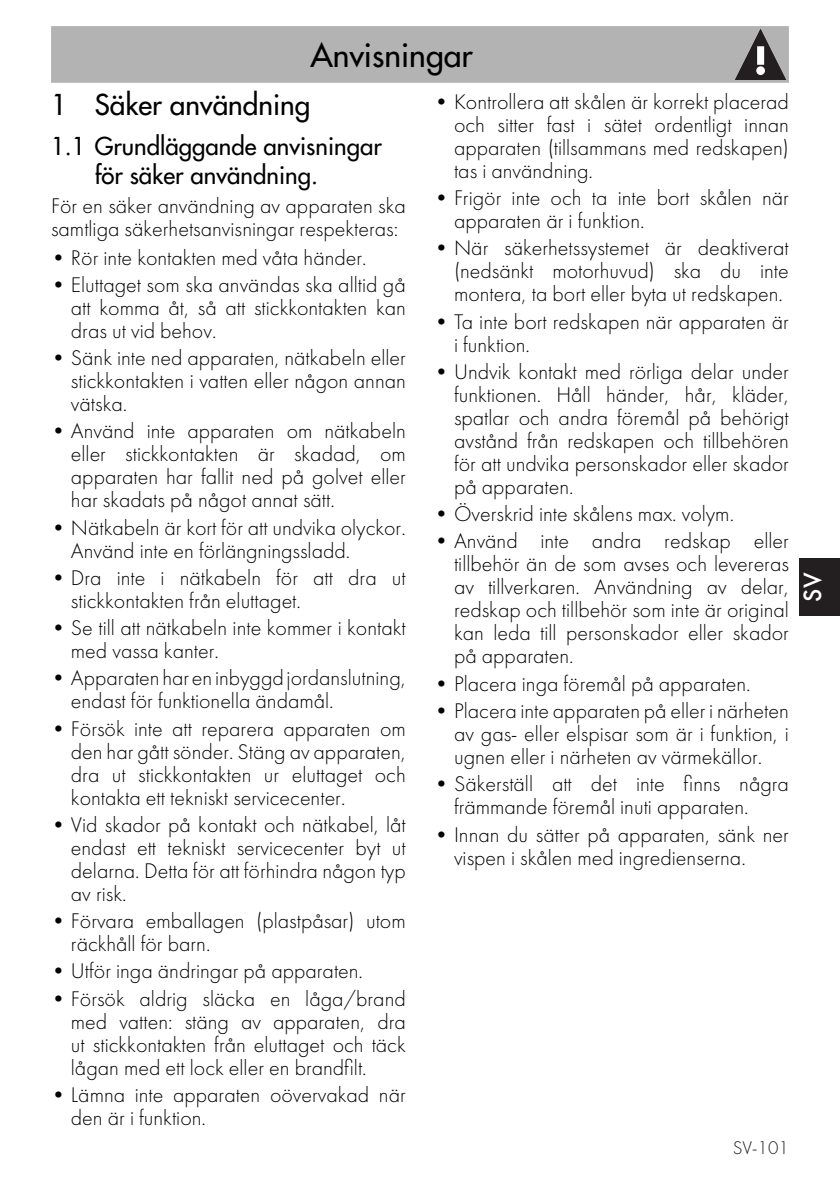
<style>
.page{position:relative;width:840px;height:1191px;background:#fff}
.page>*{position:absolute;margin:0;border:0;box-sizing:border-box;transform-origin:0 0}
.t1{font:32px "Futura";color:#000}
.t2{font:28px "Futura";color:#000}
.t3{font:500 26px "Futura";color:#fff}
.t4{font:24px/28.8px "Futura";color:#000}
.t5{font:300 22px/23px "Futura";color:#000}
.t6{font:300 19px "Futura";color:#231f20}
</style>
<div class="page">
<div style="left:799px;top:558px;width:40px;height:58px;background:#231f20"></div>
<div style="left:51px;top:26px;width:737px;height:57px;background:#b3b3b3"></div>
<svg style="left:734px;top:29px;width:51px;height:51px;background:#797778"></svg>
<h1 class="t1" style="left:310px;top:34px;width:164px">Anvisningar</h1>
<p class="t2" style="left:51px;top:87px;width:261px">1 Säker användning</p>
<p class="t4" style="left:95px;top:132px;width:288px;text-indent:-44px">1.1 Grundläggande anvisningar för säker användning.</p>
<p class="t5" style="left:51px;top:194px;width:356px">För en säker användning av apparaten ska samtliga säkerhetsanvisningar respekteras:</p>
<p class="t5" style="left:51px;top:246px;width:317px">• Rör inte kontakten med våta händer.</p>
<p class="t5" style="left:71px;top:273px;width:336px;text-align:justify;text-indent:-20px">• Eluttaget som ska användas ska alltid gå att komma åt, så att stickkontakten kan dras ut vid behov.</p>
<p class="t5" style="left:71px;top:346px;width:336px;text-align:justify;text-indent:-20px">• Sänk inte ned apparaten, nätkabeln eller stickkontakten i vatten eller någon annan vätska.</p>
<p class="t5" style="left:71px;top:419px;width:336px;text-align:justify;text-indent:-20px">• Använd inte apparaten om nätkabeln eller stickkontakten är skadad, om apparaten har fallit ned på golvet eller har skadats på något annat sätt.</p>
<p class="t5" style="left:71px;top:516px;width:336px;text-indent:-20px">• Nätkabeln är kort för att undvika olyckor.<br>Använd inte en förlängningssladd.</p>
<p class="t5" style="left:71px;top:566px;width:336px;text-indent:-20px">• Dra inte i nätkabeln för att dra ut stickkontakten från eluttaget.</p>
<p class="t5" style="left:71px;top:616px;width:336px;text-indent:-20px">• Se till att nätkabeln inte kommer i kontakt med vassa kanter.</p>
<p class="t5" style="left:71px;top:666px;width:336px;text-indent:-20px">• Apparaten har en inbyggd jordanslutning, endast för funktionella ändamål.</p>
<p class="t5" style="left:71px;top:717px;width:336px;text-align:justify;text-indent:-20px">• Försök inte att reparera apparaten om den har gått sönder. Stäng av apparaten, dra ut stickkontakten ur eluttaget och kontakta ett tekniskt servicecenter.</p>
<p class="t5" style="left:71px;top:813px;width:336px;text-align:justify;text-indent:-20px">• Vid skador på kontakt och nätkabel, låt endast ett tekniskt servicecenter byt ut delarna. Detta för att förhindra någon typ av risk.</p>
<p class="t5" style="left:71px;top:909px;width:336px;text-indent:-20px">• Förvara emballagen (plastpåsar) utom räckhåll för barn.</p>
<p class="t5" style="left:51px;top:959px;width:313px">• Utför inga ändringar på apparaten.</p>
<p class="t5" style="left:71px;top:987px;width:336px;text-align:justify;text-indent:-20px">• Försök aldrig släcka en låga/brand med vatten: stäng av apparaten, dra ut stickkontakten från eluttaget och täck lågan med ett lock eller en brandfilt.</p>
<p class="t5" style="left:71px;top:1083px;width:336px;text-indent:-20px">• Lämna inte apparaten oövervakad när den är i funktion.</p>
<p class="t5" style="left:454px;top:90px;width:336px;text-align:justify;text-indent:-20px">• Kontrollera att skålen är korrekt placerad och sitter fast i sätet ordentligt innan apparaten (tillsammans med redskapen) tas i användning.</p>
<p class="t5" style="left:454px;top:186px;width:336px;text-indent:-20px">• Frigör inte och ta inte bort skålen när apparaten är i funktion.</p>
<p class="t5" style="left:454px;top:237px;width:336px;text-align:justify;text-indent:-20px">• När säkerhetssystemet är deaktiverat (nedsänkt motorhuvud) ska du inte montera, ta bort eller byta ut redskapen.</p>
<p class="t5" style="left:454px;top:310px;width:336px;text-indent:-20px">• Ta inte bort redskapen när apparaten är i funktion.</p>
<p class="t5" style="left:454px;top:360px;width:336px;text-align:justify;text-indent:-20px">• Undvik kontakt med rörliga delar under funktionen. Håll händer, hår, kläder, spatlar och andra föremål på behörigt avstånd från redskapen och tillbehören för att undvika personskador eller skador på apparaten.</p>
<p class="t5" style="left:434px;top:502px;width:301px">• Överskrid inte skålens max. volym.</p>
<p class="t5" style="left:454px;top:530px;width:336px;text-align:justify;text-indent:-20px">• Använd inte andra redskap eller tillbehör än de som avses och levereras av tillverkaren. Användning av delar, redskap och tillbehör som inte är original kan leda till personskador eller skador på apparaten.</p>
<p class="t5" style="left:434px;top:672px;width:318px">• Placera inga föremål på apparaten.</p>
<p class="t5" style="left:454px;top:699px;width:336px;text-align:justify;text-indent:-20px">• Placera inte apparaten på eller i närheten av gas- eller elspisar som är i funktion, i ugnen eller i närheten av värmekällor.</p>
<p class="t5" style="left:454px;top:772px;width:336px;text-indent:-20px">• Säkerställ att det inte finns några främmande föremål inuti apparaten.</p>
<p class="t5" style="left:454px;top:823px;width:336px;text-indent:-20px">• Innan du sätter på apparaten, sänk ner vispen i skålen med ingredienserna.</p>
<p class="t6" style="left:732px;top:1136px;width:58px">SV-101</p>
<p class="t3" style="left:796px;top:602px;width:31px;rotate:-90deg">SV</p>
</div>
